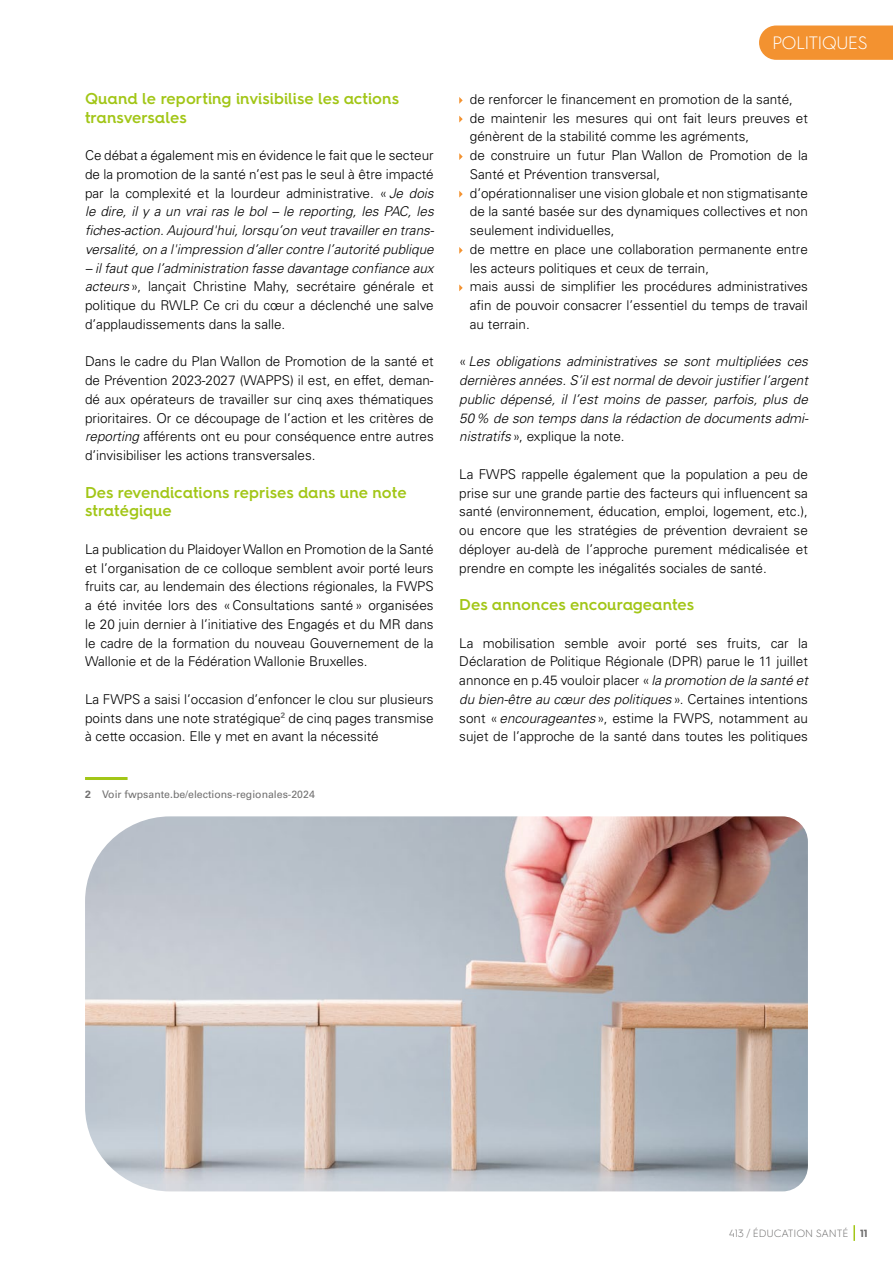
<style>
.page{position:relative;width:893px;height:1263px;background:#fff}
.page>*{position:absolute;margin:0;border:0;box-sizing:border-box;transform-origin:0 0}
.t1{font:300 18px "Hurme Geometric Sans 4";letter-spacing:-.05em;color:#fff}
.t2{font:600 15.75px/18.8px "Hurme Geometric Sans 4";letter-spacing:.005em;color:#a2c617}
.t3{font:300 13.5px/18.8px "Univers LT Std";color:#000;text-align:justify}
.t4{font:italic 300 13.5px/18.8px "Univers LT Std";color:#000;text-align:justify}
.t5{font:10.5px "Univers LT Std";color:#706f6f}
.t6{font:300 10.5px "Hurme Geometric Sans 4";letter-spacing:-.01em;color:#706f6f}
.s1{font-style:normal}
.s2{font-style:italic}
.s3{font-weight:700}
</style>
<div class="page">
<svg style="left:853px;top:1225px;width:2px;height:16px"></svg>
<img style="left:85px;top:816px;width:723px;height:375px">
<div style="left:759px;top:26px;width:134px;height:34px;background:#f39230"></div>
<hr style="left:85px;top:777px;width:43px;height:3px;background:#a2c617">
<svg style="left:459px;top:97px;width:4px;height:7px"></svg>
<svg style="left:459px;top:116px;width:4px;height:7px"></svg>
<svg style="left:459px;top:153px;width:4px;height:7px"></svg>
<svg style="left:459px;top:191px;width:4px;height:7px"></svg>
<svg style="left:459px;top:247px;width:4px;height:7px"></svg>
<svg style="left:459px;top:284px;width:4px;height:7px"></svg>
<p class="t2" style="left:85px;top:89px;width:315px">Quand le reporting invisibilise les actions transversales</p>
<p class="t4" style="left:85px;top:146px;width:351px"><span class="s1">Ce débat a également mis en évidence le fait que le secteur de la promotion de la santé n’est pas le seul à être impacté par la complexité et la lourdeur administrative. «</span>Je dois le dire, il y a un vrai ras le bol – le reporting, les PAC, les fiches-action. Aujourd'hui, lorsqu’on veut travailler en trans&shy;versalité, on a l'impression d’aller contre l’autorité publique</p>
<p class="t3" style="left:85px;top:258px;width:350px"><span class="s2">– il faut que l’administration fasse davantage confiance aux acteurs</span>», lançait Christine Mahy, secrétaire générale et politique du RWLP. Ce cri du cœur a déclenché une salve d’applaudissements dans la salle.</p>
<p class="t3" style="left:85px;top:352px;width:350px">Dans le cadre du Plan Wallon de Promotion de la santé et de Prévention 2023-2027 (WAPPS) il est, en effet, deman&shy;dé aux opérateurs de travailler sur cinq axes thématiques prioritaires. Or ce découpage de l’action et les critères de <span class="s2">reporting</span> afférents ont eu pour conséquence entre autres d’invisibiliser les actions transversales.</p>
<p class="t2" style="left:85px;top:482px;width:323px">Des revendications reprises dans une note stratégique</p>
<p class="t3" style="left:85px;top:540px;width:350px">La publication du Plaidoyer Wallon en Promotion de la Santé et l’organisation de ce colloque semblent avoir porté leurs fruits car, au lendemain des élections régionales, la FWPS a été invitée lors des «Consultations santé» organisées le 20 juin dernier à l’initiative des Engagés et du MR dans le cadre de la formation du nouveau Gouvernement de la Wallonie et de la Fédération Wallonie Bruxelles.</p>
<p class="t3" style="left:85px;top:690px;width:350px">La FWPS a saisi l’occasion d’enfoncer le clou sur plusieurs points dans une note stratégique<sup>2</sup> de cinq pages transmise à cette occasion. Elle y met en avant la nécessité</p>
<p class="t5" style="left:85px;top:788px;width:231px"><span class="s3">2</span> Voir fwpsante.be/elections-regionales-2024</p>
<h1 class="t1" style="left:772px;top:30px;width:97px">POLITIQUES</h1>
<p class="t3" style="left:470px;top:90px;width:340px;text-align:left">de renforcer le financement en promotion de la santé, de maintenir les mesures qui ont fait leurs preuves et génèrent de la stabilité comme les agréments,<br>de construire un futur Plan Wallon de Promotion de la Santé et Prévention transversal,<br>d’opérationnaliser une vision globale et non stigmatisante de la santé basée sur des dynamiques collectives et non seulement individuelles,<br>de mettre en place une collaboration permanente entre les acteurs politiques et ceux de terrain,<br>mais aussi de simplifier les procédures administratives afin de pouvoir consacrer l’essentiel du temps de travail au terrain.</p>
<p class="t4" style="left:459px;top:352px;width:351px"><span class="s1">«</span>Les obligations administratives se sont multipliées ces dernières années. S’il est normal de devoir justifier l’argent public dépensé, il l’est moins de passer, parfois, plus de 50% de son temps dans la rédaction de documents admi&shy;nistratifs<span class="s1">», explique la note.</span></p>
<p class="t3" style="left:459px;top:465px;width:350px">La FWPS rappelle également que la population a peu de prise sur une grande partie des facteurs qui influencent sa santé (environnement, éducation, emploi, logement, etc.), ou encore que les stratégies de prévention devraient se déployer au-delà de l’approche purement médicalisée et prendre en compte les inégalités sociales de santé.</p>
<p class="t2" style="left:459px;top:595px;width:236px">Des annonces encourageantes</p>
<p class="t3" style="left:459px;top:633px;width:350px">La mobilisation semble avoir porté ses fruits, car la Déclaration de Politique Régionale (DPR) parue le 11 juillet annonce en p.45 vouloir placer «<span class="s2">la promotion de la santé et du bien-être au cœur des politiques</span>». Certaines intentions sont «<span class="s2">encourageantes</span>», estime la FWPS, notamment au sujet de l’approche de la santé dans toutes les politiques</p>
<p class="t6" style="left:729px;top:1227px;width:140px">413 / ÉDUCATION SANTÉ <span class="s3">11</span></p>
</div>
